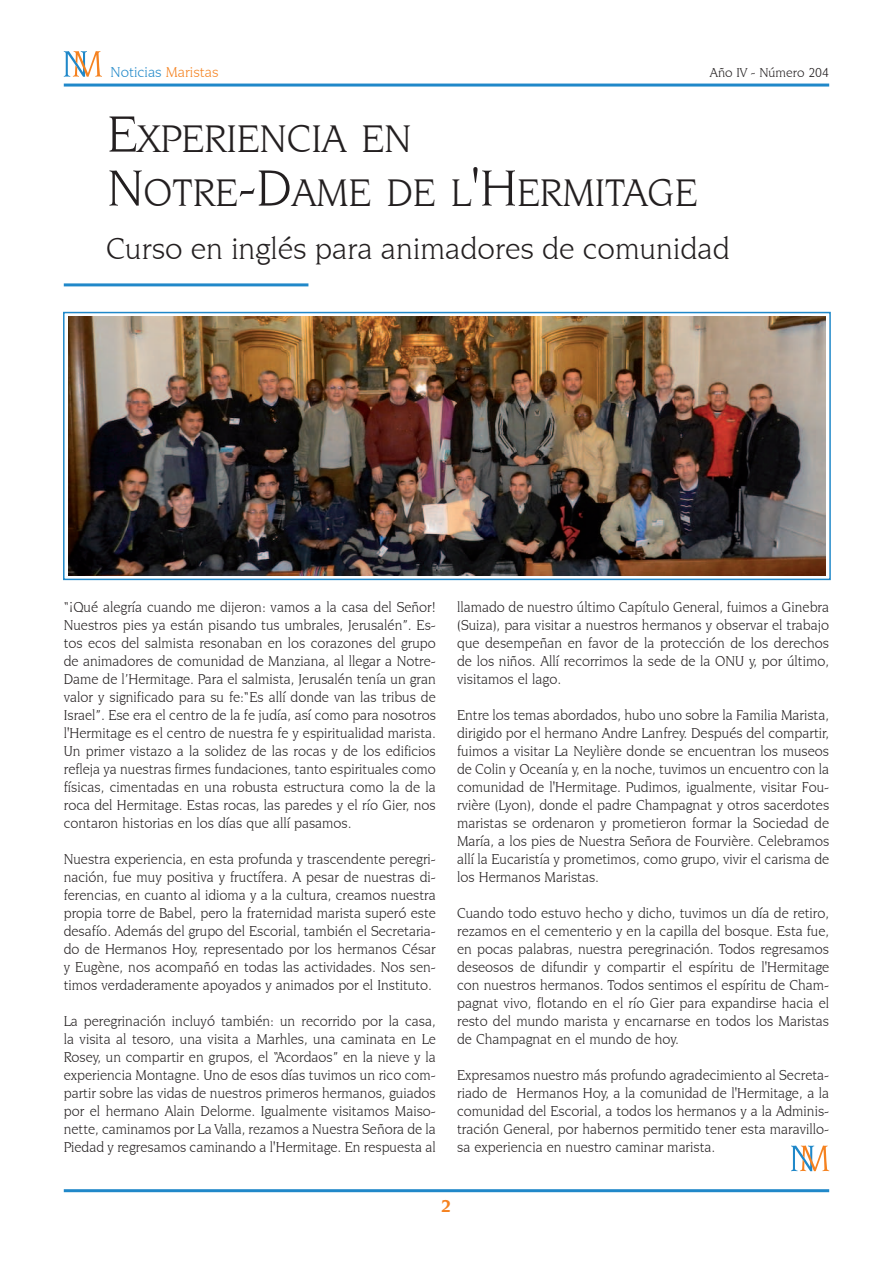
<style>
.page{position:relative;width:893px;height:1263px;background:#fff}
.page>*{position:absolute;margin:0;border:0;box-sizing:border-box;transform-origin:0 0}
.t1{font:40.5px/54px "Novarese IT Cby BT";color:#231f20}
.t2{font:31.5px "Novarese IT Cby BT";color:#231f20}
.t3{font:700 18px "Novarese IT Cby BT";color:#f58220}
.t4{font:15px/18px "Novarese IT Cby BT";color:#231f20;text-align:justify;scale:.96 1}
.t5{font:15px "Novarese IT Cby BT";color:#2088c9}
.t6{font:13.5px "Novarese IT Cby BT";color:#231f20}
.s1{color:#f58220}
.s2{font-size:54px}
</style>
<div class="page">
<hr style="left:64px;top:84px;width:765px;height:3px;background:#2088c9">
<hr style="left:64px;top:1189px;width:765px;height:3px;background:#2088c9">
<svg style="left:64px;top:51px;width:38px;height:26px"></svg>
<hr style="left:64px;top:283px;width:244px;height:3px;background:#2088c9">
<svg style="left:791px;top:1145px;width:38px;height:26px"></svg>
<img style="left:68px;top:317px;width:757px;height:258px">
<div style="left:63px;top:312px;width:768px;height:268px;border:2px solid #2088c9"></div>
<p class="t5" style="left:111px;top:63px;width:110px">Noticias <span class="s1">Maristas</span></p>
<p class="t6" style="left:710px;top:64px;width:121px">Año IV - Número 204</p>
<h1 class="t1" style="left:107px;top:111px;width:592px"><span class="s2">E</span>XPERIENCIA EN<br><span class="s2">N</span>OTRE<span class="s2">-D</span>AME DE L<span class="s2">'H</span>ERMITAGE</h1>
<h2 class="t2" style="left:106px;top:230px;width:625px">Curso en inglés para animadores de comunidad</h2>
<p class="t4" style="left:64px;top:598px;width:389px">“¡Qué alegría cuando me dijeron: vamos a la casa del Señor!<br>Nuestros pies ya están pisando tus umbrales, Jerusalén”. Es&shy;tos ecos del salmista resonaban en los corazones del grupo de animadores de comunidad de Manziana, al llegar a Notre-Dame de l’Hermitage. Para el salmista, Jerusalén tenía un gran valor y significado para su fe:“Es allí donde van las tribus de Israel”. Ese era el centro de la fe judía, así como para nosotros l'Hermitage es el centro de nuestra fe y espiritualidad marista.<br>Un primer vistazo a la solidez de las rocas y de los edificios refleja ya nuestras firmes fundaciones, tanto espirituales como físicas, cimentadas en una robusta estructura como la de la roca del Hermitage. Estas rocas, las paredes y el río Gier, nos contaron historias en los días que allí pasamos.</p>
<p class="t4" style="left:64px;top:850px;width:389px">Nuestra experiencia, en esta profunda y trascendente peregri&shy;nación, fue muy positiva y fructífera. A pesar de nuestras di&shy;ferencias, en cuanto al idioma y a la cultura, creamos nuestra propia torre de Babel, pero la fraternidad marista superó este desafío. Además del grupo del Escorial, también el Secretaria&shy;do de Hermanos Hoy, representado por los hermanos César y Eugène, nos acompañó en todas las actividades. Nos sen&shy;timos verdaderamente apoyados y animados por el Instituto.</p>
<p class="t4" style="left:64px;top:1012px;width:389px">La peregrinación incluyó también: un recorrido por la casa, la visita al tesoro, una visita a Marhles, una caminata en Le Rosey, un compartir en grupos, el “Acordaos” en la nieve y la experiencia Montagne. Uno de esos días tuvimos un rico com&shy;partir sobre las vidas de nuestros primeros hermanos, guiados por el hermano Alain Delorme. Igualmente visitamos Maiso&shy;nette, caminamos por La Valla, rezamos a Nuestra Señora de la Piedad y regresamos caminando a l'Hermitage. En respuesta al</p>
<p class="t4" style="left:457px;top:598px;width:389px">llamado de nuestro último Capítulo General, fuimos a Ginebra (Suiza), para visitar a nuestros hermanos y observar el trabajo que desempeñan en favor de la protección de los derechos de los niños. Allí recorrimos la sede de la ONU y, por último, visitamos el lago.</p>
<p class="t4" style="left:457px;top:706px;width:389px">Entre los temas abordados, hubo uno sobre la Familia Marista, dirigido por el hermano Andre Lanfrey. Después del compartir, fuimos a visitar La Neylière donde se encuentran los museos de Colin y Oceanía y, en la noche, tuvimos un encuentro con la comunidad de l'Hermitage. Pudimos, igualmente, visitar Fou&shy;rvière (Lyon), donde el padre Champagnat y otros sacerdotes maristas se ordenaron y prometieron formar la Sociedad de María, a los pies de Nuestra Señora de Fourvière. Celebramos allí la Eucaristía y prometimos, como grupo, vivir el carisma de los Hermanos Maristas.</p>
<p class="t4" style="left:457px;top:904px;width:389px">Cuando todo estuvo hecho y dicho, tuvimos un día de retiro, rezamos en el cementerio y en la capilla del bosque. Esta fue, en pocas palabras, nuestra peregrinación. Todos regresamos deseosos de difundir y compartir el espíritu de l'Hermitage con nuestros hermanos. Todos sentimos el espíritu de Cham&shy;pagnat vivo, flotando en el río Gier para expandirse hacia el resto del mundo marista y encarnarse en todos los Maristas de Champagnat en el mundo de hoy.</p>
<p class="t4" style="left:457px;top:1066px;width:389px">Expresamos nuestro más profundo agradecimiento al Secreta&shy;riado de Hermanos Hoy, a la comunidad de l'Hermitage, a la comunidad del Escorial, a todos los hermanos y a la Adminis&shy;tración General, por habernos permitido tener esta maravillo&shy;sa experiencia en nuestro caminar marista.</p>
<p class="t3" style="left:441px;top:1195px;width:12px">2</p>
</div>
